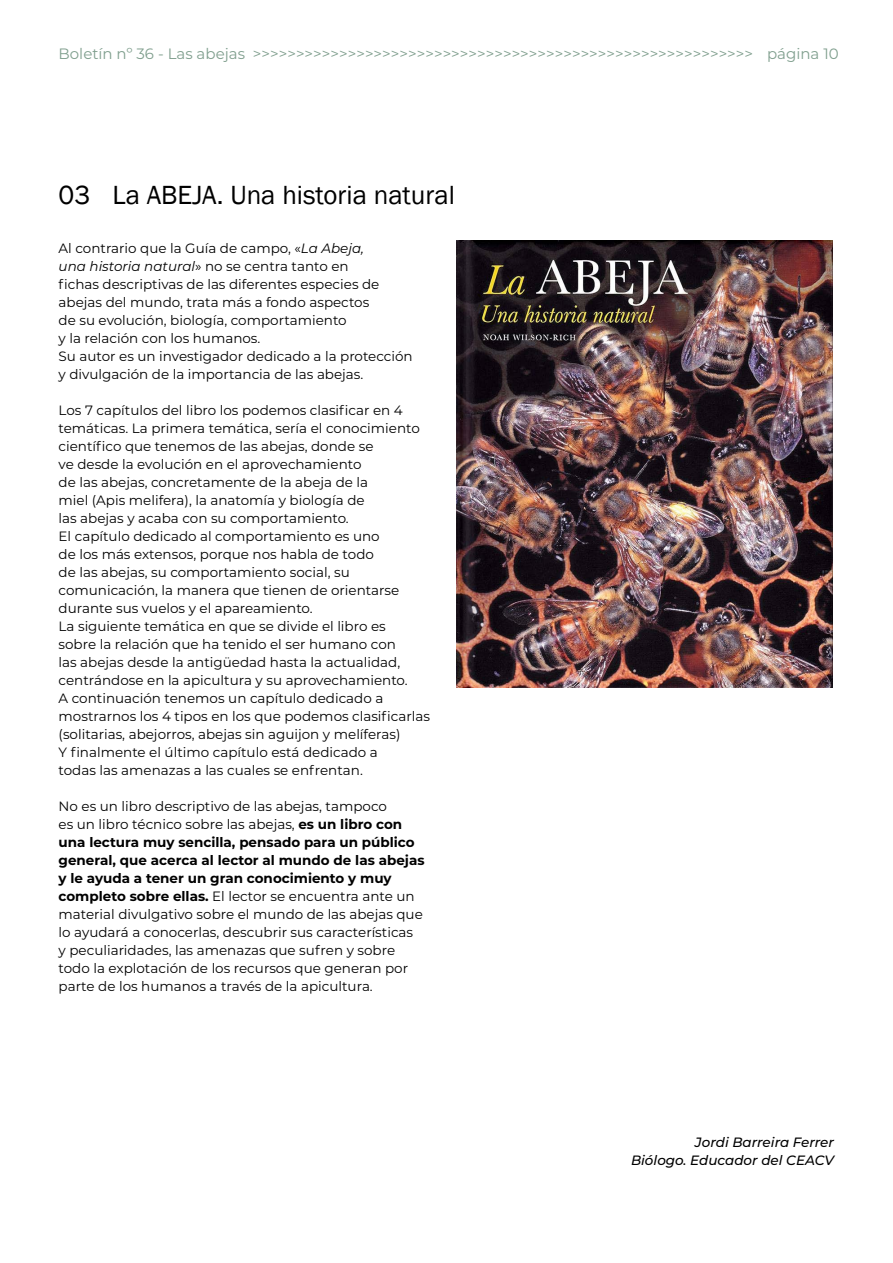
<style>
.page{position:relative;width:893px;height:1263px;background:#fff}
.page>*{position:absolute;margin:0;border:0;box-sizing:border-box;transform-origin:0 0}
.t1{font:27px "Franklin Gothic";color:#000}
.t2{font:15px "Montserrat";color:#809f8e}
.t3{font:13.5px/18px "Montserrat";color:#000}
.t4{font:italic 500 13.5px/18px "Montserrat";color:#000;text-align:right}
.s1{font-style:italic}
.s2{font-weight:700}
</style>
<div class="page">
<img style="left:457px;top:240px;width:375px;height:448px">
<p class="t2" style="left:59px;top:44px;width:782px">Boletín nº 36 - Las abejas &gt;&gt;&gt;&gt;&gt;&gt;&gt;&gt;&gt;&gt;&gt;&gt;&gt;&gt;&gt;&gt;&gt;&gt;&gt;&gt;&gt;&gt;&gt;&gt;&gt;&gt;&gt;&gt;&gt;&gt;&gt;&gt;&gt;&gt;&gt;&gt;&gt;&gt;&gt;&gt;&gt;&gt;&gt;&gt;&gt;&gt;&gt;&gt;&gt;&gt;&gt;&gt;&gt;&gt;&gt;&gt;&gt;&gt; página 10</p>
<h1 class="t1" style="left:59px;top:179px;width:398px">03 La ABEJA. Una historia natural</h1>
<p class="t3" style="left:59px;top:239px;width:356px">Al contrario que la Guía de campo, «<span class="s1">La Abeja,<br>una historia natural</span>» no se centra tanto en<br>fichas descriptivas de las diferentes especies de abejas del mundo, trata más a fondo aspectos<br>de su evolución, biología, comportamiento<br>y la relación con los humanos.<br>Su autor es un investigador dedicado a la protección y divulgación de la importancia de las abejas.</p>
<p class="t3" style="left:59px;top:401px;width:373px">Los 7 capítulos del libro los podemos clasificar en 4 temáticas. La primera temática, sería el conocimiento científico que tenemos de las abejas, donde se<br>ve desde la evolución en el aprovechamiento<br>de las abejas, concretamente de la abeja de la<br>miel (Apis melifera), la anatomía y biología de<br>las abejas y acaba con su comportamiento.<br>El capítulo dedicado al comportamiento es uno<br>de los más extensos, porque nos habla de todo<br>de las abejas, su comportamiento social, su comunicación, la manera que tienen de orientarse durante sus vuelos y el apareamiento.<br>La siguiente temática en que se divide el libro es<br>sobre la relación que ha tenido el ser humano con<br>las abejas desde la antigüedad hasta la actualidad, centrándose en la apicultura y su aprovechamiento.<br>A continuación tenemos un capítulo dedicado a mostrarnos los 4 tipos en los que podemos clasificarlas (solitarias, abejorros, abejas sin aguijon y melíferas)<br>Y finalmente el último capítulo está dedicado a<br>todas las amenazas a las cuales se enfrentan.</p>
<p class="t3" style="left:59px;top:797px;width:367px">No es un libro descriptivo de las abejas, tampoco<br>es un libro técnico sobre las abejas, <span class="s2">es un libro con una lectura muy sencilla, pensado para un público general, que acerca al lector al mundo de las abejas y le ayuda a tener un gran conocimiento y muy completo sobre ellas.</span> El lector se encuentra ante un material divulgativo sobre el mundo de las abejas que lo ayudará a conocerlas, descubrir sus características<br>y peculiaridades, las amenazas que sufren y sobre todo la explotación de los recursos que generan por parte de los humanos a través de la apicultura.</p>
<p class="t4" style="left:631px;top:1133px;width:205px">Jordi Barreira Ferrer<br>Biólogo. Educador del CEACV</p>
</div>
